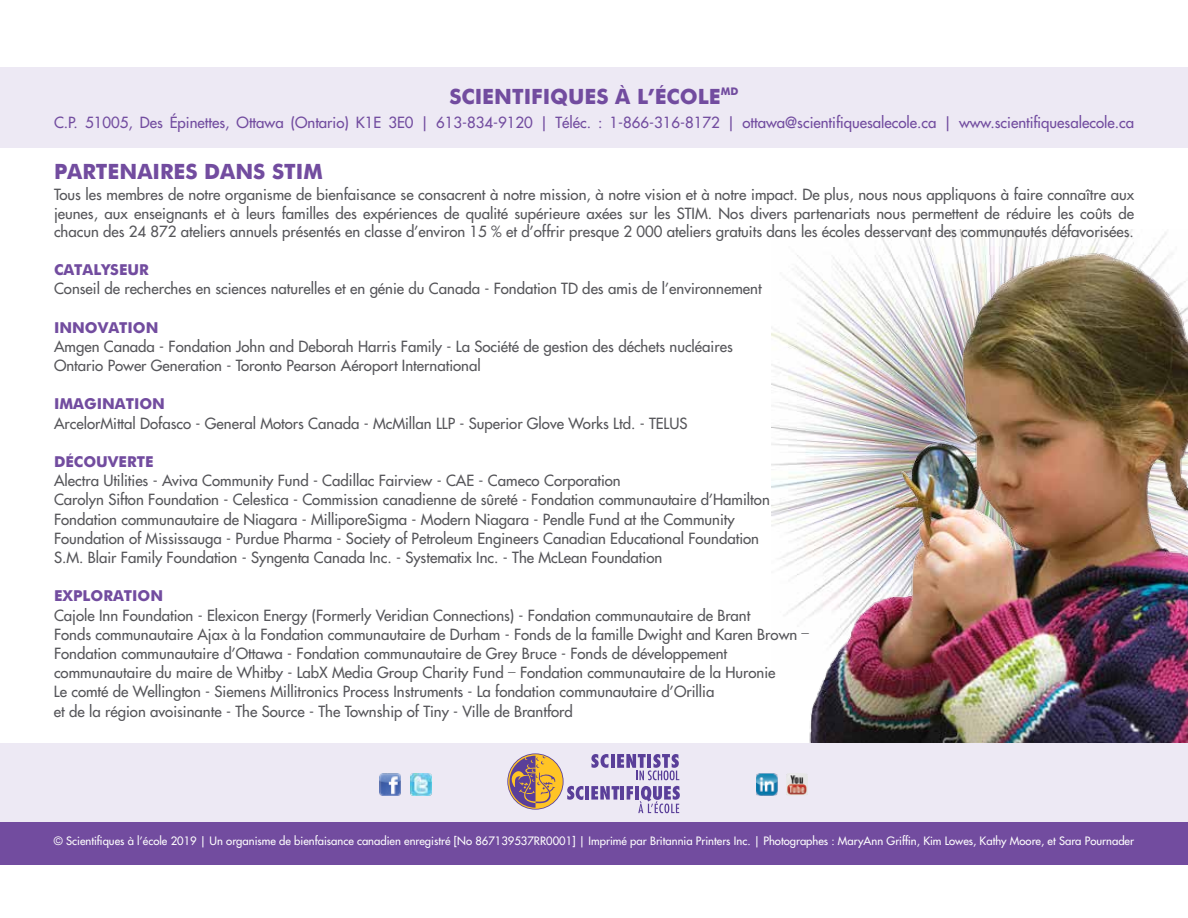
<style>
.page{position:relative;width:1188px;height:918px;background:#fff}
.page>*{position:absolute;margin:0;border:0;box-sizing:border-box;transform-origin:0 0}
.t1{font:700 21px "Futura";color:#724c9f}
.t2{font:15px/19.2px "Futura";color:#56565a}
.t3{font:15px "Futura";color:#724c9f}
.t4{font:700 15px "Futura";color:#724c9f}
.t5{font:11.25px "Futura";color:#fff}
</style>
<div class="page">
<img style="left:771px;top:229px;width:362px;height:385px">
<img style="left:800px;top:232px;width:388px;height:511px">
<div style="left:0;top:68px;width:1188px;height:80px;background:#ede9f4"></div>
<div style="left:0;top:743px;width:1188px;height:81px;background:#ede9f4"></div>
<div style="left:0;top:823px;width:1188px;height:42px;background:#724c9f"></div>
<svg style="left:507px;top:753px;width:57px;height:57px"></svg>
<svg style="left:508px;top:754px;width:55px;height:55px"></svg>
<svg style="left:508px;top:756px;width:49px;height:52px;background:#b7906d"></svg>
<svg style="left:591px;top:754px;width:18px;height:14px"></svg>
<hr style="left:611px;top:754px;width:4px;height:14px;background:#5a3f99">
<svg style="left:617px;top:754px;width:62px;height:26px"></svg>
<svg style="left:567px;top:786px;width:17px;height:14px"></svg>
<hr style="left:585px;top:786px;width:4px;height:14px;background:#5a3f99">
<svg style="left:591px;top:786px;width:28px;height:14px"></svg>
<hr style="left:621px;top:786px;width:3px;height:14px;background:#5a3f99">
<svg style="left:627px;top:786px;width:53px;height:27px"></svg>
<img style="left:380px;top:774px;width:21px;height:21px">
<img style="left:411px;top:774px;width:21px;height:21px">
<img style="left:756px;top:774px;width:22px;height:21px">
<img style="left:786px;top:774px;width:22px;height:21px">
<h1 class="t1" style="left:449px;top:81px;width:291px">SCIENTIFIQUES À L’ÉCOLE<sup>MD</sup></h1>
<p class="t3" style="left:54px;top:113px;width:1082px">C.P. 51005, Des Épinettes, Ottawa (Ontario) K1E 3E0 | 613-834-9120 | Téléc. : 1-866-316-8172 | ottawa@scientifiquesalecole.ca | www.scientifiquesalecole.ca</p>
<h1 class="t1" style="left:54px;top:156px;width:270px">PARTENAIRES DANS STIM</h1>
<p class="t2" style="left:54px;top:185px;width:1082px;line-height:18.6px;text-align:justify">Tous les membres de notre organisme de bienfaisance se consacrent à notre mission, à notre vision et à notre impact. De plus, nous nous appliquons à faire connaître aux jeunes, aux enseignants et à leurs familles des expériences de qualité supérieure axées sur les STIM. Nos divers partenariats nous permettent de réduire les coûts de chacun des 24 872 ateliers annuels présentés en classe d’environ 15 % et d’offrir presque 2 000 ateliers gratuits dans les écoles desservant des communautés défavorisées.</p>
<p class="t4" style="left:54px;top:259px;width:96px">CATALYSEUR</p>
<p class="t2" style="left:54px;top:279px;width:709px">Conseil de recherches en sciences naturelles et en génie du Canada - Fondation TD des amis de l’environnement</p>
<p class="t4" style="left:54px;top:316px;width:106px">INNOVATION</p>
<p class="t2" style="left:54px;top:337px;width:680px">Amgen Canada - Fondation John and Deborah Harris Family - La Société de gestion des déchets nucléaires<br>Ontario Power Generation - Toronto Pearson Aéroport International</p>
<p class="t4" style="left:54px;top:393px;width:113px">IMAGINATION</p>
<p class="t2" style="left:54px;top:414px;width:635px">ArcelorMittal Dofasco - General Motors Canada - McMillan LLP - Superior Glove Works Ltd. - TELUS</p>
<p class="t4" style="left:54px;top:451px;width:101px">DÉCOUVERTE</p>
<p class="t2" style="left:54px;top:471px;width:717px">Alectra Utilities - Aviva Community Fund - Cadillac Fairview - CAE - Cameco Corporation<br>Carolyn Sifton Foundation - Celestica - Commission canadienne de sûreté - Fondation communautaire d’Hamilton Fondation communautaire de Niagara - MilliporeSigma - Modern Niagara - Pendle Fund at the Community Foundation of Mississauga - Purdue Pharma - Society of Petroleum Engineers Canadian Educational Foundation S.M. Blair Family Foundation - Syngenta Canada Inc. - Systematix Inc. - The McLean Foundation</p>
<p class="t4" style="left:54px;top:585px;width:111px">EXPLORATION</p>
<p class="t2" style="left:54px;top:606px;width:745px">Cajole Inn Foundation - Elexicon Energy (Formerly Veridian Connections) - Fondation communautaire de Brant<br>Fonds communautaire Ajax à la Fondation communautaire de Durham - Fonds de la famille Dwight and Karen Brown</p>
<p class="t2" style="left:802px;top:617px;width:9px">_</p>
<p class="t2" style="left:54px;top:644px;width:675px">Fondation communautaire d’Ottawa - Fondation communautaire de Grey Bruce - Fonds de développement communautaire du maire de Whitby - LabX Media Group Charity Fund</p>
<p class="t2" style="left:54px;top:663px;width:723px;text-indent:466px">Fondation communautaire de la Huronie<br>Le comté de Wellington - Siemens Millitronics Process Instruments - La fondation communautaire d’Orillia<br>et de la région avoisinante - The Source - The Township of Tiny - Ville de Brantford</p>
<p class="t2" style="left:508px;top:656px;width:9px">_</p>
<p class="t5" style="left:54px;top:834px;width:1082px">© Scientifiques à l’école 2019 | Un organisme de bienfaisance canadien enregistré [No 867139537RR0001] | Imprimé par Britannia Printers Inc. | Photographes : MaryAnn Griffin, Kim Lowes, Kathy Moore, et Sara Pournader</p>
</div>
